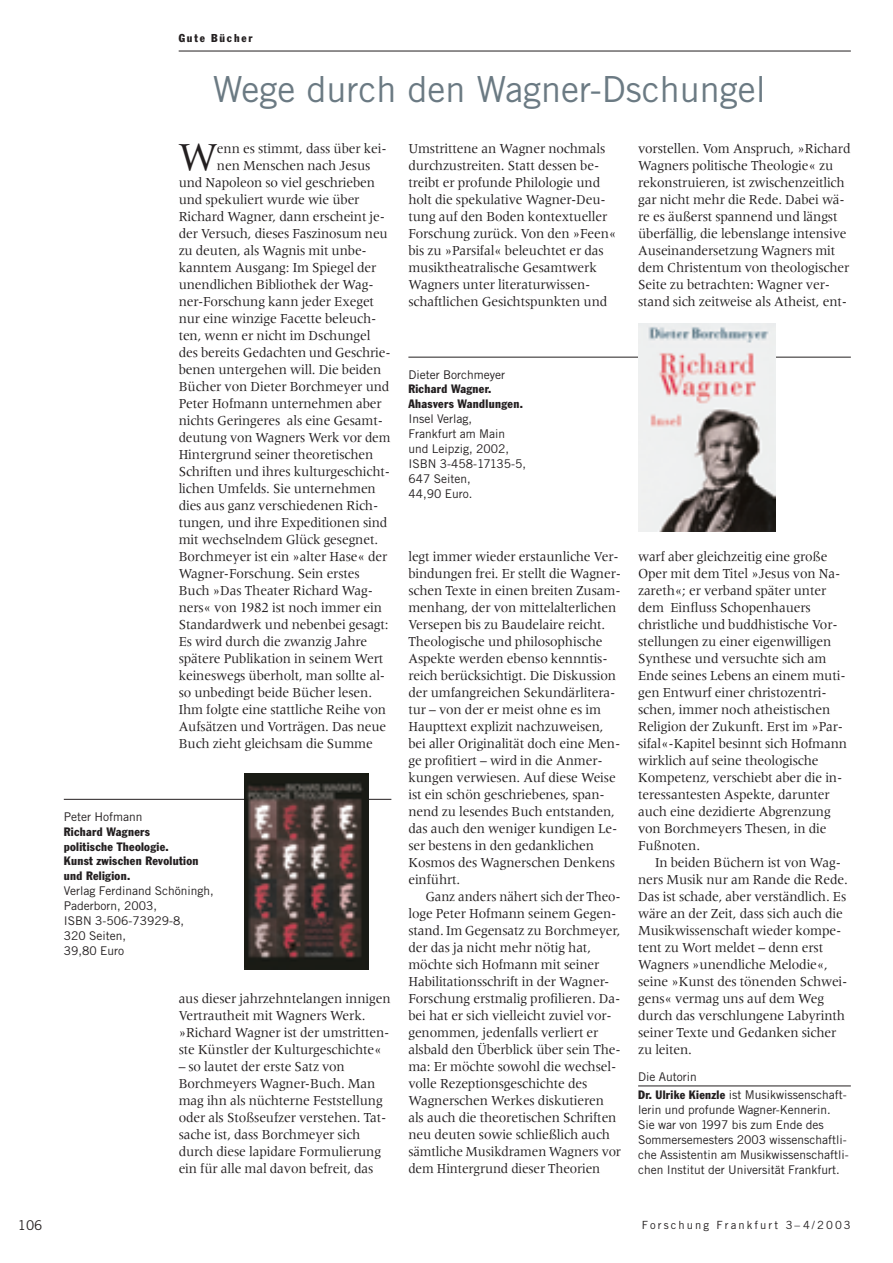
<style>
.page{position:relative;width:893px;height:1263px;background:#fff}
.page>*{position:absolute;margin:0;border:0;box-sizing:border-box;transform-origin:0 0}
.t1{font:41.1px "Meridien";color:#231f20;scale:.95 1}
.t2{font:36px "Trade Gothic";color:#6b7a83}
.t3{font:14.25px/17px "Meridien";letter-spacing:-.01em;color:#231f20;scale:.95 1}
.t4{font:14.25px/17px "Meridien";letter-spacing:-.01em;color:#231f20;scale:.93 1}
.t5{font:13.5px "Trade Gothic";color:#231f20}
.t6{font:12px/14.9px "Trade Gothic";color:#231f20}
.t7{font:condensed 12px/14.9px "Franklin Gothic";letter-spacing:.025em;color:#231f20}
.t8{font:11.25px "Trade Gothic";letter-spacing:.185em;color:#231f20}
.t9{font:condensed 11.25px "Franklin Gothic";letter-spacing:.16em;color:#231f20}
.s1{font-family:"Franklin Gothic";font-stretch:condensed}
</style>
<div class="page">
<hr style="left:638px;top:1086px;width:212px;height:1px;background:#231f20">
<hr style="left:179px;top:51px;width:671px;height:1px;background:#231f20">
<hr style="left:408px;top:357px;width:442px;height:1px;background:#231f20">
<img style="left:638px;top:323px;width:137px;height:209px">
<hr style="left:64px;top:799px;width:327px;height:1px;background:#231f20">
<img style="left:244px;top:774px;width:125px;height:195px">
<p class="t9" style="left:179px;top:34px;width:75px">Gute Bücher</p>
<h2 class="t2" style="left:213px;top:76px;width:554px">Wege durch den Wagner-Dschungel</h2>
<h1 class="t1" style="left:178px;top:141px;width:43px">W</h1>
<p class="t3" style="left:217px;top:141px;width:180px">enn es stimmt, dass über kei-</p>
<p class="t3" style="left:217px;top:158px;width:163px">nen Menschen nach Jesus</p>
<p class="t3" style="left:179px;top:175px;width:208px">und Napoleon so viel geschrieben</p>
<p class="t3" style="left:179px;top:192px;width:192px">und spekuliert wurde wie über</p>
<p class="t3" style="left:179px;top:209px;width:219px">Richard Wagner, dann erscheint je-</p>
<p class="t3" style="left:179px;top:226px;width:222px">der Versuch, dieses Faszinosum neu</p>
<p class="t3" style="left:179px;top:243px;width:200px">zu deuten, als Wagnis mit unbe-</p>
<p class="t3" style="left:179px;top:260px;width:210px">kanntem Ausgang: Im Spiegel der</p>
<p class="t3" style="left:179px;top:277px;width:207px">unendlichen Bibliothek der Wag-</p>
<p class="t3" style="left:179px;top:294px;width:207px">ner-Forschung kann jeder Exeget</p>
<p class="t3" style="left:179px;top:311px;width:210px">nur eine winzige Facette beleuch-</p>
<p class="t3" style="left:179px;top:328px;width:203px">ten, wenn er nicht im Dschungel</p>
<p class="t3" style="left:179px;top:345px;width:225px">des bereits Gedachten und Geschrie-</p>
<p class="t3" style="left:179px;top:362px;width:215px">benen untergehen will. Die beiden</p>
<p class="t3" style="left:179px;top:379px;width:223px">Bücher von Dieter Borchmeyer und</p>
<p class="t3" style="left:179px;top:396px;width:215px">Peter Hofmann unternehmen aber</p>
<p class="t3" style="left:179px;top:413px;width:217px">nichts Geringeres als eine Gesamt-</p>
<p class="t4" style="left:179px;top:430px;width:229px">deutung von Wagners Werk vor dem</p>
<p class="t3" style="left:179px;top:447px;width:206px">Hintergrund seiner theoretischen</p>
<p class="t3" style="left:179px;top:464px;width:224px">Schriften und ihres kulturgeschicht-</p>
<p class="t3" style="left:179px;top:481px;width:209px">lichen Umfelds. Sie unternehmen</p>
<p class="t3" style="left:179px;top:498px;width:211px">dies aus ganz verschiedenen Rich-</p>
<p class="t3" style="left:179px;top:515px;width:221px">tungen, und ihre Expeditionen sind</p>
<p class="t3" style="left:179px;top:532px;width:211px">mit wechselndem Glück gesegnet.</p>
<p class="t3" style="left:179px;top:549px;width:221px">Borchmeyer ist ein »alter Hase« der</p>
<p class="t3" style="left:179px;top:566px;width:192px">Wagner-Forschung. Sein erstes</p>
<p class="t3" style="left:179px;top:583px;width:206px">Buch »Das Theater Richard Wag-</p>
<p class="t3" style="left:179px;top:600px;width:215px">ners« von 1982 ist noch immer ein</p>
<p class="t3" style="left:179px;top:617px;width:222px">Standardwerk und nebenbei gesagt:</p>
<p class="t3" style="left:179px;top:634px;width:200px">Es wird durch die zwanzig Jahre</p>
<p class="t3" style="left:179px;top:651px;width:217px">spätere Publikation in seinem Wert</p>
<p class="t3" style="left:179px;top:668px;width:219px">keineswegs überholt, man sollte al-</p>
<p class="t3" style="left:179px;top:685px;width:205px">so unbedingt beide Bücher lesen.</p>
<p class="t3" style="left:179px;top:702px;width:220px">Ihm folgte eine stattliche Reihe von</p>
<p class="t3" style="left:179px;top:719px;width:220px">Aufsätzen und Vorträgen. Das neue</p>
<p class="t3" style="left:179px;top:736px;width:206px">Buch zieht gleichsam die Summe</p>
<p class="t6" style="left:64px;top:810px;width:80px">Peter Hofmann</p>
<p class="t7" style="left:64px;top:825px;width:136px">Richard Wagners politische Theologie.<br>Kunst zwischen Revolution und Religion.</p>
<p class="t6" style="left:64px;top:885px;width:151px">Verlag Ferdinand Schöningh,<br>Paderborn, 2003,<br>ISBN 3-506-73929-8,<br>320 Seiten,<br>39,80 Euro</p>
<p class="t3" style="left:179px;top:991px;width:224px">aus dieser jahrzehntelangen innigen Vertrautheit mit Wagners Werk. »Richard Wagner ist der umstritten&shy;ste Künstler der Kulturgeschichte«</p>
<p class="t3" style="left:179px;top:1060px;width:220px">– so lautet der erste Satz von Borchmeyers Wagner-Buch. Man mag ihn als nüchterne Feststellung oder als Stoßseufzer verstehen. Tat&shy;sache ist, dass Borchmeyer sich durch diese lapidare Formulierung ein für alle mal davon befreit, das</p>
<p class="t3" style="left:408px;top:141px;width:220px">Umstrittene an Wagner nochmals durchzustreiten. Statt dessen be&shy;treibt er profunde Philologie und holt die spekulative Wagner-Deu&shy;tung auf den Boden kontextueller Forschung zurück. Von den »Feen« bis zu »Parsifal« beleuchtet er das musiktheatralische Gesamtwerk Wagners unter literaturwissen&shy;schaftlichen Gesichtspunkten und</p>
<p class="t3" style="left:638px;top:141px;width:225px">vorstellen. Vom Anspruch, »Richard Wagners politische Theologie« zu rekonstruieren, ist zwischenzeitlich gar nicht mehr die Rede. Dabei wä&shy;re es äußerst spannend und längst überfällig, die lebenslange intensive Auseinandersetzung Wagners mit dem Christentum von theologischer Seite zu betrachten: Wagner ver&shy;stand sich zeitweise als Atheist, ent-</p>
<p class="t6" style="left:408px;top:368px;width:98px">Dieter Borchmeyer</p>
<p class="t7" style="left:408px;top:383px;width:116px">Richard Wagner.<br>Ahasvers Wandlungen.</p>
<p class="t6" style="left:408px;top:413px;width:119px">Insel Verlag,<br>Frankfurt am Main und Leipzig, 2002,<br>ISBN 3-458-17135-5,<br>647 Seiten,<br>44,90 Euro.</p>
<p class="t3" style="left:408px;top:549px;width:225px">legt immer wieder erstaunliche Ver&shy;bindungen frei. Er stellt die Wagner&shy;schen Texte in einen breiten Zusam&shy;menhang, der von mittelalterlichen Versepen bis zu Baudelaire reicht.<br>Theologische und philosophische Aspekte werden ebenso kennntis&shy;reich berücksichtigt. Die Diskussion der umfangreichen Sekundärlitera&shy;tur – von der er meist ohne es im Haupttext explizit nachzuweisen, bei aller Originalität doch eine Men&shy;ge profitiert – wird in die Anmer&shy;kungen verwiesen. Auf diese Weise ist ein schön geschriebenes, span&shy;nend zu lesendes Buch entstanden, das auch den weniger kundigen Le&shy;ser bestens in den gedanklichen Kosmos des Wagnerschen Denkens einführt.</p>
<p class="t4" style="left:408px;top:889px;width:230px;text-indent:17px">Ganz anders nähert sich der Theo&shy;loge Peter Hofmann seinem Gegen&shy;stand. Im Gegensatz zu Borchmeyer, der das ja nicht mehr nötig hat, möchte sich Hofmann mit seiner Habilitationsschrift in der Wagner-Forschung erstmalig profilieren. Da&shy;bei hat er sich vielleicht zuviel vor&shy;genommen, jedenfalls verliert er alsbald den Überblick über sein The&shy;ma: Er möchte sowohl die wechsel&shy;volle Rezeptionsgeschichte des Wagnerschen Werkes diskutieren als auch die theoretischen Schriften neu deuten sowie schließlich auch sämtliche Musikdramen Wagners vor dem Hintergrund dieser Theorien</p>
<p class="t3" style="left:638px;top:549px;width:221px">warf aber gleichzeitig eine große<br>Oper mit dem Titel »Jesus von Na&shy;zareth«; er verband später unter dem Einfluss Schopenhauers christliche und buddhistische Vor&shy;stellungen zu einer eigenwilligen<br>Synthese und versuchte sich am<br>Ende seines Lebens an einem muti&shy;gen Entwurf einer christozentri&shy;schen, immer noch atheistischen<br>Religion der Zukunft. Erst im »Par&shy;sifal«-Kapitel besinnt sich Hofmann wirklich auf seine theologische<br>Kompetenz, verschiebt aber die in&shy;teressantesten Aspekte, darunter auch eine dezidierte Abgrenzung von Borchmeyers Thesen, in die<br>Fußnoten.</p>
<p class="t3" style="left:638px;top:855px;width:222px;text-indent:17px">In beiden Büchern ist von Wag&shy;ners Musik nur am Rande die Rede.<br>Das ist schade, aber verständlich. Es wäre an der Zeit, dass sich auch die<br>Musikwissenschaft wieder kompe&shy;tent zu Wort meldet – denn erst<br>Wagners »unendliche Melodie«, seine »Kunst des tönenden Schwei&shy;gens« vermag uns auf dem Weg durch das verschlungene Labyrinth seiner Texte und Gedanken sicher zu leiten.</p>
<p class="t6" style="left:638px;top:1069px;width:210px;line-height:18.1px">Die Autorin<br><span class="s1">Dr. Ulrike Kienzle</span> ist Musikwissenschaft-</p>
<p class="t6" style="left:638px;top:1104px;width:212px">lerin und profunde Wagner-Kennerin.<br>Sie war von 1997 bis zum Ende des Sommersemesters 2003 wissenschaftli&shy;che Assistentin am Musikwissenschaftli&shy;chen Institut der Universität Frankfurt.</p>
<p class="t5" style="left:18px;top:1220px;width:26px">106</p>
<p class="t8" style="left:642px;top:1221px;width:210px">Forschung Frankfurt 3–4/2003</p>
</div>
